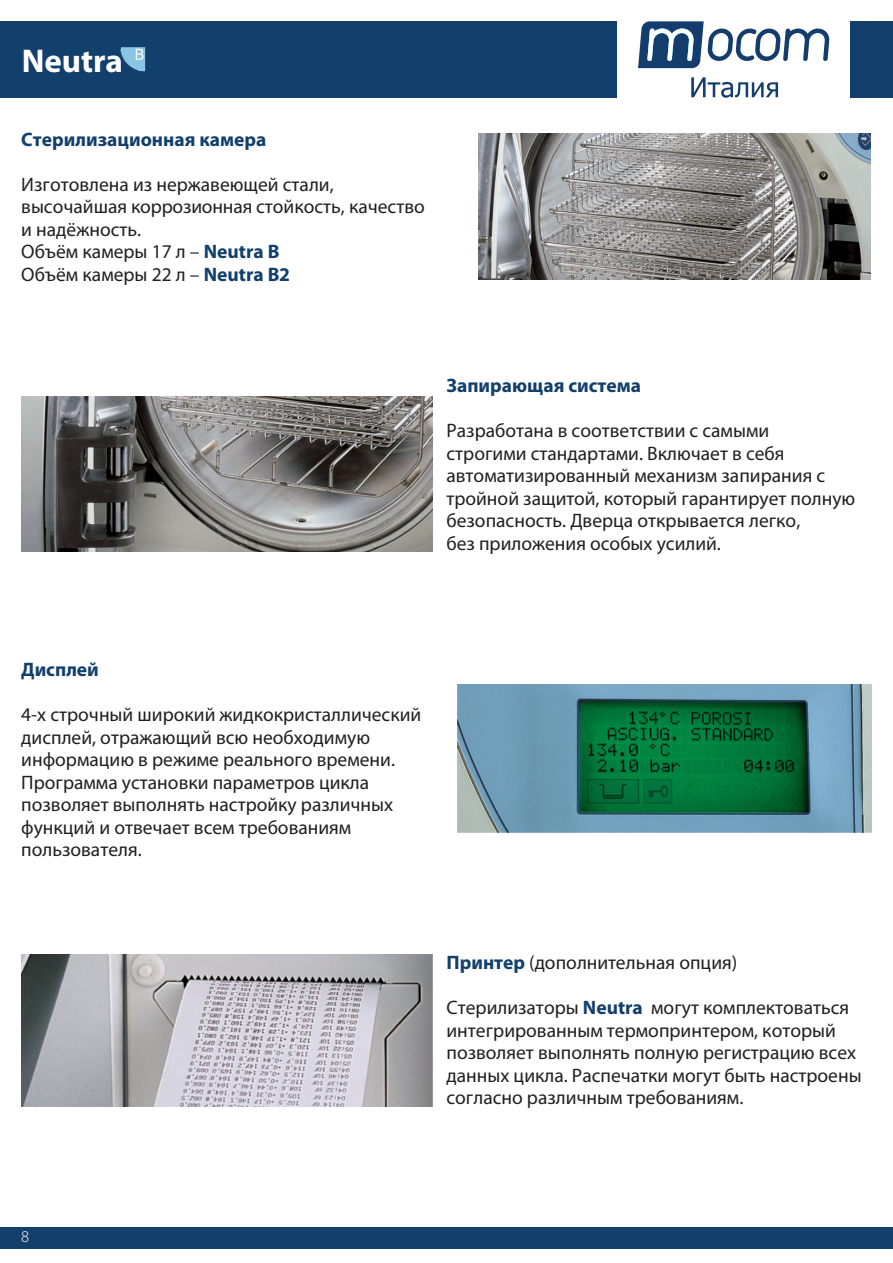
<style>
.page{position:relative;width:893px;height:1263px;background:#fff}
.page>*{position:absolute;margin:0;border:0;box-sizing:border-box;transform-origin:0 0}
.t1{font:700 33px "Myriad Pro";color:#fff}
.t2{font:19.5px/22.5px "Myriad Pro";color:#231f20}
.t3{font:700 19.5px "Myriad Pro";color:#123f6b}
.t4{font:300 16.5px "Myriad Pro";color:#fff}
.s1{font-weight:700;color:#123f6b}
</style>
<div class="page">
<div style="left:0;top:1227px;width:893px;height:22px;background:#123f6b"></div>
<img style="left:479px;top:133px;width:392px;height:146px">
<img style="left:21px;top:396px;width:412px;height:155px">
<img style="left:21px;top:954px;width:412px;height:153px">
<img style="left:458px;top:684px;width:414px;height:148px">
<svg style="left:638px;top:21px;width:191px;height:47px"></svg>
<svg style="left:691px;top:77px;width:87px;height:21px"></svg>
<div style="left:0;top:21px;width:617px;height:77px;background:#123f6b"></div>
<img style="left:121px;top:47px;width:24px;height:24px">
<img style="left:121px;top:50px;width:15px;height:21px">
<div style="left:851px;top:21px;width:42px;height:77px;background:#123f6b"></div>
<h1 class="t1" style="left:22px;top:39px;width:103px">Neutra</h1>
<p class="t3" style="left:21px;top:126px;width:247px">Стерилизационная камера</p>
<p class="t2" style="left:21px;top:172px;width:405px">Изготовлена из нержавеющей стали, высочайшая коррозионная стойкость, качество и надёжность.<br>Объём камеры 17 л – <span class="s1">Neutra B<br></span>Объём камеры 22 л – <span class="s1">Neutra B2</span></p>
<p class="t3" style="left:446px;top:373px;width:196px">запирающая система</p>
<p class="t2" style="left:446px;top:419px;width:410px">Разработана в соответствии с самыми<br>строгими стандартами. Включает в себя автоматизированный механизм запирания с тройной защитой, который гарантирует полную безопасность. Дверца открывается легко,<br>без приложения особых усилий.</p>
<p class="t3" style="left:21px;top:657px;width:79px">Дисплей</p>
<p class="t2" style="left:21px;top:703px;width:402px">4-х строчный широкий жидкокристаллический дисплей, отражающий всю необходимую информацию в режиме реального времени.<br>Программа установки параметров цикла позволяет выполнять настройку различных функций и отвечает всем требованиям пользователя.</p>
<p class="t2" style="left:446px;top:951px;width:292px"><span class="s1">Принтер</span> (дополнительная опция)</p>
<p class="t2" style="left:446px;top:996px;width:417px">Стерилизаторы <span class="s1">Neutra</span> могут комплектоваться интегрированным термопринтером, который позволяет выполнять полную регистрацию всех данных цикла. Распечатки могут быть настроены согласно различным требованиям.</p>
<p class="t4" style="left:21px;top:1227px;width:10px">8</p>
</div>
